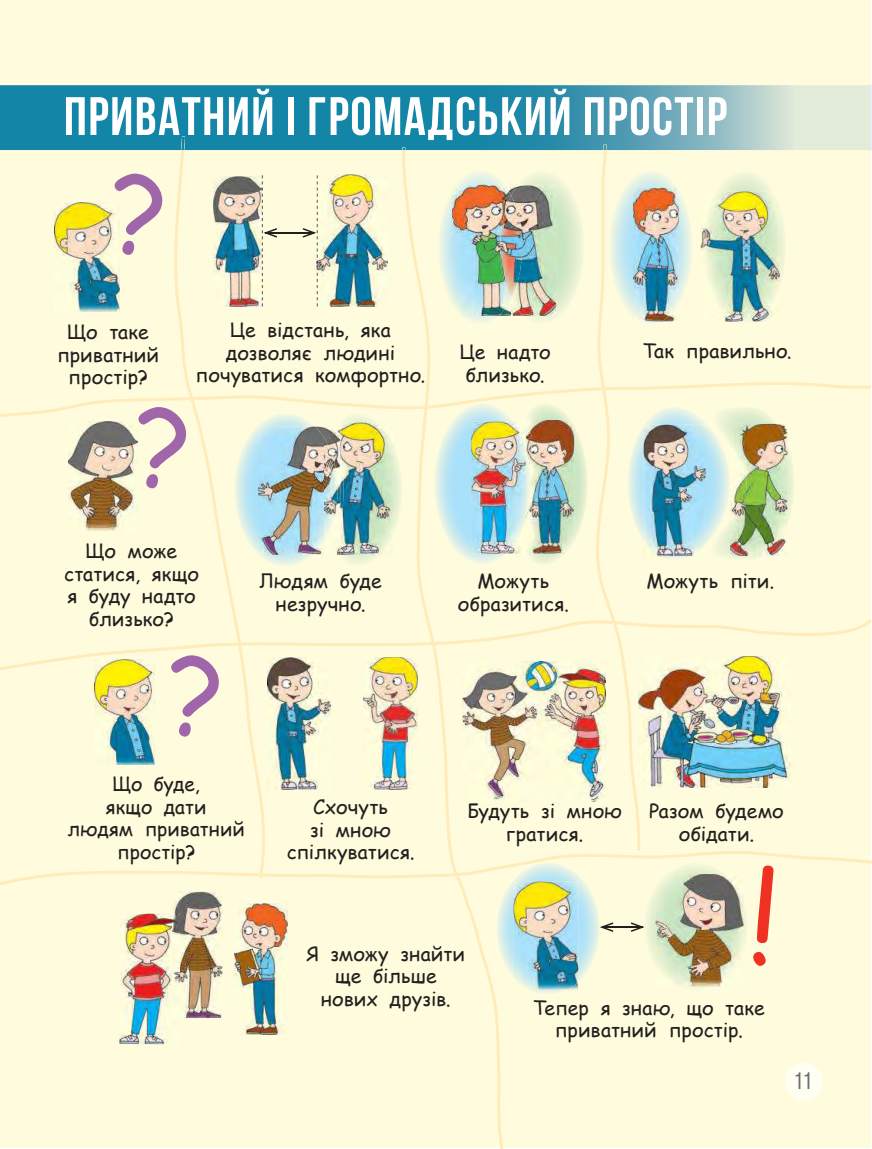
<style>
.page{position:relative;width:872px;height:1149px;background:#fff}
.page>*{position:absolute;margin:0;border:0;box-sizing:border-box;transform-origin:0 0}
.t1{font:700 54px "Bebas Neue";letter-spacing:.025em;color:#fff}
.t2{font:24px "Pragmatica C";color:#6d6e70;scale:.8 1}
.t3{font:19.5px/22.5px "Comic Sans MS";letter-spacing:.01em;color:#221f1f;text-align:center}
</style>
<div class="page">
<div style="left:0;top:0;width:870px;height:1147px;background:#fffcde"></div>
<img style="left:0;top:85px;width:871px;height:59px">
<img style="left:181px;top:136px;width:4px;height:8px">
<img style="left:0;top:144px;width:872px;height:1004px">
<img style="left:119px;top:913px;width:61px;height:130px">
<img style="left:173px;top:891px;width:50px;height:126px">
<img style="left:173px;top:913px;width:7px;height:104px">
<img style="left:234px;top:903px;width:53px;height:130px">
<div style="left:784px;top:1062px;width:39px;height:38px;background:#fffef3;border-radius:50%"></div>
<h1 class="t1" style="left:64px;top:89px;width:665px">Приватний i громадський простiр</h1>
<p class="t3" style="left:57px;top:320px;width:104px">Що таке приватний простір?</p>
<p class="t3" style="left:196px;top:318px;width:231px">Це відстань, яка дозволяє людині почуватися комфортно.</p>
<p class="t3" style="left:460px;top:340px;width:92px">Це надто</p>
<p class="t3" style="left:642px;top:338px;width:151px">Так правильно.</p>
<p class="t3" style="left:466px;top:362px;width:80px">близько.</p>
<p class="t3" style="left:64px;top:539px;width:136px">Що може статися, якщо я буду надто близько?</p>
<p class="t3" style="left:260px;top:569px;width:124px">Людям буде незручно.</p>
<p class="t3" style="left:458px;top:569px;width:113px">Можуть образитися.</p>
<p class="t3" style="left:646px;top:569px;width:129px">Можуть піти.</p>
<p class="t3" style="left:68px;top:772px;width:179px">Що буде,<br>якщо дати<br>людям приватний простір?</p>
<p class="t3" style="left:287px;top:795px;width:129px">Схочуть<br>зі мною спілкуватися.</p>
<p class="t3" style="left:467px;top:799px;width:156px">Будуть зі мною гратися.</p>
<p class="t3" style="left:649px;top:799px;width:136px">Разом будемо обідати.</p>
<p class="t3" style="left:306px;top:941px;width:160px">Я зможу знайти ще більше нових друзів.</p>
<p class="t3" style="left:533px;top:995px;width:233px">Тепер я знаю, що таке приватний простір.</p>
<p class="t2" style="left:793px;top:1070px;width:26px">11</p>
</div>
